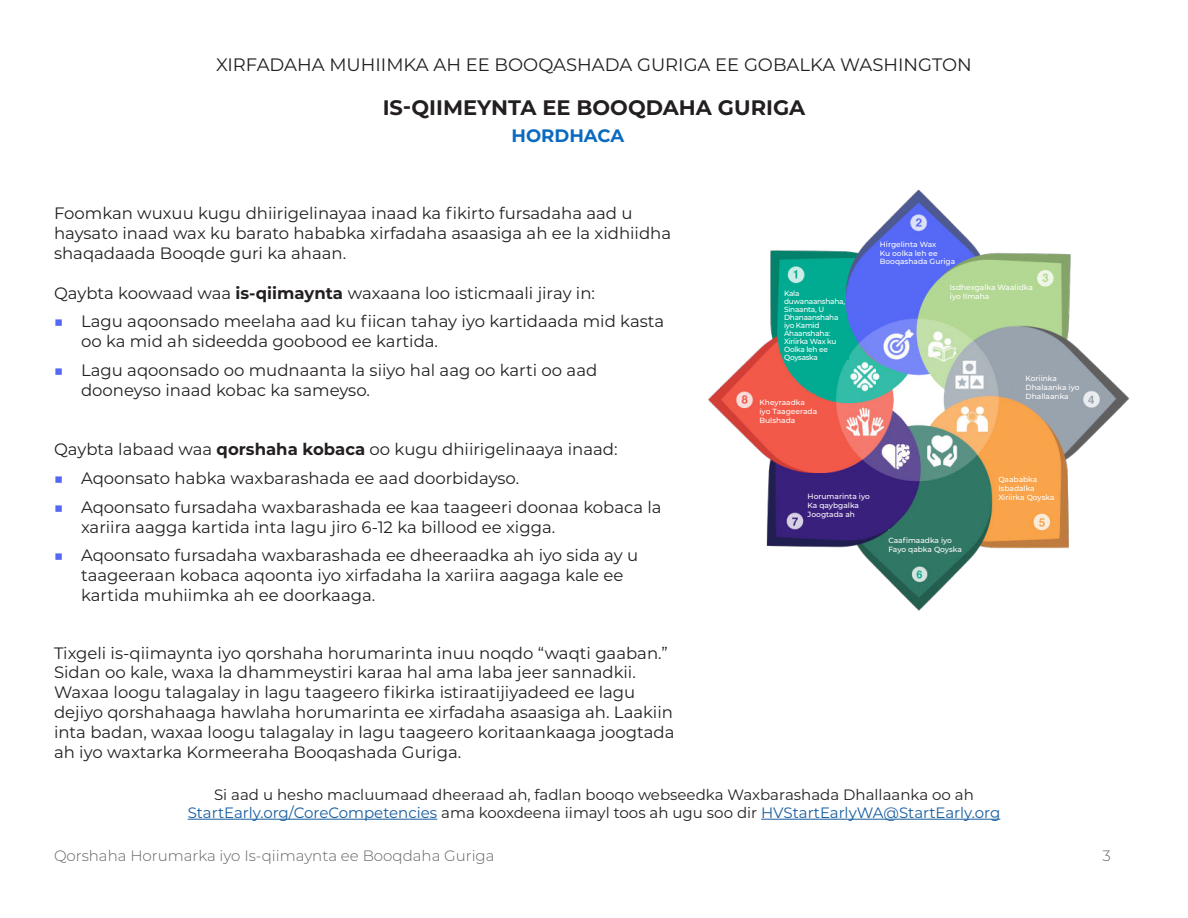
<style>
.page{position:relative;width:1188px;height:918px;background:#fff}
.page>*{position:absolute;margin:0;border:0;box-sizing:border-box;transform-origin:0 0}
.t1{font:700 21px "Montserrat";color:#231f20}
.t2{font:18px "Montserrat";color:#231f20}
.t3{font:700 18px "Montserrat";color:#0a6abf}
.t4{font:16.5px/19.8px "Montserrat";color:#231f20}
.t5{font:15px/18px "Montserrat";color:#231f20;text-align:center}
.t6{font:300 15px "Montserrat";color:#636366}
.t7{font:500 7.5px/9px "Montserrat";color:#fff}
.t8{font:500 7.5px/7.9px "Montserrat";letter-spacing:-.03em;color:#fff}
.s1{font-weight:700}
.s2{color:#5567f5}
.s3{color:#175d9e}
</style>
<div class="page">
<img style="left:708px;top:189px;width:422px;height:422px">
<hr style="left:188px;top:819px;width:249px;height:1px;background:#175d9e">
<hr style="left:761px;top:819px;width:239px;height:1px;background:#175d9e">
<div style="left:784px;top:289px;width:62px;height:74px;background:#00ab91"></div>
<div style="left:880px;top:240px;width:76px;height:25px;background:#5669f6"></div>
<div style="left:950px;top:283px;width:84px;height:27px;background:#b3d893"></div>
<div style="left:888px;top:530px;width:77px;height:22px;background:#307765"></div>
<div style="left:808px;top:481px;width:77px;height:36px;background:#39207c"></div>
<div style="left:760px;top:398px;width:58px;height:40px;background:#f25949"></div>
<hr style="left:756px;top:395px;width:59px;height:4px;background:#f25949">
<div style="left:994px;top:468px;width:64px;height:32px;background:#f9a34a"></div>
<div style="left:1014px;top:367px;width:67px;height:32px;background:#99a3ad"></div>
<div style="left:837px;top:351px;width:11px;height:9px;background:#00ab91"></div>
<div style="left:840px;top:341px;width:11px;height:10px;background:#00ab91"></div>
<p class="t2" style="left:216px;top:56px;width:757px">XIRFADAHA MUHIIMKA AH EE BOOQASHADA GURIGA EE GOBALKA WASHINGTON</p>
<p class="t1" style="left:383px;top:97px;width:424px">IS-QIIMEYNTA EE BOOQDAHA GURIGA</p>
<p class="t3" style="left:512px;top:127px;width:114px">HORDHACA</p>
<p class="t4" style="left:54px;top:204px;width:619px">Foomkan wuxuu kugu dhiirigelinayaa inaad ka fikirto fursadaha aad u haysato inaad wax ku barato hababka xirfadaha asaasiga ah ee la xidhiidha shaqadaada Booqde guri ka ahaan.</p>
<p class="t4" style="left:54px;top:283px;width:543px">Qaybta koowaad waa <span class="s1">is-qiimaynta</span> waxaana loo isticmaali jiray in:</p>
<p class="t4" style="left:81px;top:312px;width:585px;text-indent:-27px"><span class="s2">■</span> Lagu aqoonsado meelaha aad ku fiican tahay iyo kartidaada mid kasta oo ka mid ah sideedda goobood ee kartida.</p>
<p class="t4" style="left:81px;top:361px;width:518px;text-indent:-27px"><span class="s2">■</span> Lagu aqoonsado oo mudnaanta la siiyo hal aag oo karti oo aad dooneyso inaad kobac ka sameyso.</p>
<p class="t4" style="left:54px;top:440px;width:565px">Qaybta labaad waa <span class="s1">qorshaha kobaca</span> oo kugu dhiirigelinaaya inaad:</p>
<p class="t4" style="left:54px;top:469px;width:467px"><span class="s2">■</span> Aqoonsato habka waxbarashada ee aad doorbidayso.</p>
<p class="t4" style="left:81px;top:498px;width:582px;text-indent:-27px"><span class="s2">■</span> Aqoonsato fursadaha waxbarashada ee kaa taageeri doonaa kobaca la xariira aagga kartida inta lagu jiro 6-12 ka billood ee xigga.</p>
<p class="t4" style="left:81px;top:546px;width:559px;text-indent:-27px"><span class="s2">■</span> Aqoonsato fursadaha waxbarashada ee dheeraadka ah iyo sida ay u taageeraan kobaca aqoonta iyo xirfadaha la xariira aagaga kale ee kartida muhiimka ah ee doorkaaga.</p>
<p class="t8" style="left:784px;top:290px;width:62px">Kala duwanaanshaha,<br>Sinaanta, U<br>Dhanaanshaha iyo Kamid<br>Ahaanshaha:<br>Xiriirka Wax ku<br>Oolka leh ee<br>Qoysaska</p>
<p class="t7" style="left:760px;top:399px;width:59px">Kheyraadka iyo Taageerada<br>Bulshada</p>
<p class="t7" style="left:880px;top:240px;width:77px">Hirgelinta Wax<br>Ku oolka leh ee<br>Booqashada Guriga</p>
<p class="t7" style="left:950px;top:283px;width:84px">Isdhexgalka Waalidka iyo Ilmaha</p>
<p class="t7" style="left:1026px;top:374px;width:55px">Koriinka<br>Dhalaanka iyo<br>Dhallaanka</p>
<p class="t7" style="left:808px;top:492px;width:64px">Horumarinta iyo<br>Ka qaybgalka<br>Joogtada ah</p>
<p class="t7" style="left:888px;top:536px;width:75px">Caafimaadka iyo<br>Fayo qabka Qoyska</p>
<p class="t7" style="left:998px;top:476px;width:58px">Qaababka<br>Isbadalka<br>Xiriirka Qoyska</p>
<p class="t4" style="left:54px;top:643px;width:622px">Tixgeli is-qiimaynta iyo qorshaha horumarinta inuu noqdo “waqti gaaban.” Sidan oo kale, waxa la dhammeystiri karaa hal ama laba jeer sannadkii.<br>Waxaa loogu talagalay in lagu taageero fikirka istiraatijiyadeed ee lagu dejiyo qorshahaaga hawlaha horumarinta ee xirfadaha asaasiga ah. Laakiin inta badan, waxaa loogu talagalay in lagu taageero koritaankaaga joogtada ah iyo waxtarka Kormeeraha Booqashada Guriga.</p>
<p class="t5" style="left:188px;top:786px;width:814px">Si aad u hesho macluumaad dheeraad ah, fadlan booqo webseedka Waxbarashada Dhallaanka oo ah<br><span class="s3">StartEarly.org/CoreCompetencies</span> ama kooxdeena iimayl toos ah ugu soo dir <span class="s3">HVStartEarlyWA@StartEarly.org</span></p>
<p class="t6" style="left:54px;top:850px;width:442px">Qorshaha Horumarka iyo Is-qiimaynta ee Booqdaha Guriga</p>
<p class="t6" style="left:1103px;top:850px;width:10px">3</p>
</div>
